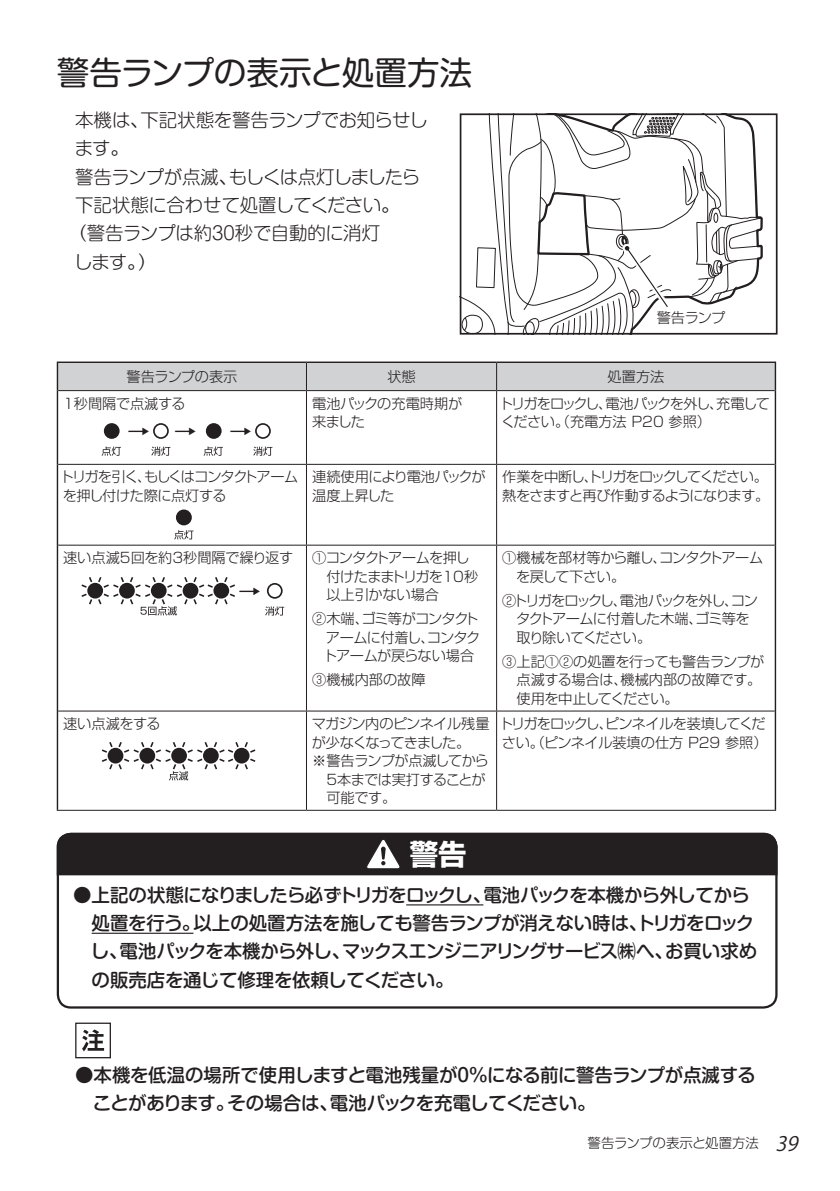
<style>
.page{position:relative;width:840px;height:1191px;background:#fff}
.page>*{position:absolute;margin:0;border:0;box-sizing:border-box;transform-origin:0 0}
.t1{font:32.6px "Shin M Go Pro";letter-spacing:-.01em;color:#231f20}
.t2{font:700 28.4px "Shin Go Pro";color:#fff}
.t3{font:500 22.6px "Shin M Go Pro";color:#231f20}
.t4{font:500 18.4px/28.4px "Shin M Go Pro";letter-spacing:-.02em;color:#231f20}
.t5{font:300 18.4px "Shin M Go Pro";letter-spacing:-.03em;color:#231f20}
.t6{font:300 18.4px "Shin M Go Pro";letter-spacing:-.055em;color:#231f20}
.t7{font:300 14.2px/18.4px "Shin Go Pro";letter-spacing:-.035em;color:#231f20}
.t8{font:300 14.2px/18.4px "Shin Go Pro";letter-spacing:-.065em;color:#231f20}
.t9{font:300 14.2px "Shin Go Pro";color:#231f20}
.t10{font:300 14.2px "Shin Go Pro";letter-spacing:-.015em;color:#231f20}
.t11{font:300 14.2px "Shin Go Pro";letter-spacing:-.09em;color:#231f20}
.t12{font:300 14.2px "Shin Go Pro";letter-spacing:-.005em;color:#231f20}
.t13{font:300 13.4px "Shin M Go Pro";letter-spacing:-.005em;color:#231f20}
.s1{font-family:"Koz Go Pro";font-weight:400;font-style:italic;font-size:19.8px}
</style>
<div class="page">
<hr style="left:57px;top:361px;width:249px;height:2px;background:#231f20">
<hr style="left:306px;top:361px;width:190px;height:2px;background:#231f20">
<hr style="left:496px;top:361px;width:279px;height:2px;background:#231f20">
<hr style="left:57px;top:390px;width:1px;height:74px;background:#231f20">
<hr style="left:774px;top:390px;width:1px;height:74px;background:#231f20">
<hr style="left:57px;top:464px;width:1px;height:81px;background:#231f20">
<hr style="left:774px;top:464px;width:1px;height:81px;background:#231f20">
<hr style="left:57px;top:545px;width:1px;height:166px;background:#231f20">
<hr style="left:774px;top:545px;width:1px;height:166px;background:#231f20">
<hr style="left:57px;top:711px;width:1px;height:99px;background:#231f20">
<hr style="left:774px;top:711px;width:1px;height:99px;background:#231f20">
<div style="left:57px;top:362px;width:718px;height:28px;background:#d1d2d4"></div>
<hr style="left:58px;top:390px;width:248px;height:1px;background:#231f20">
<hr style="left:306px;top:390px;width:190px;height:1px;background:#231f20">
<hr style="left:306px;top:391px;width:1px;height:73px;background:#231f20">
<hr style="left:496px;top:390px;width:278px;height:1px;background:#231f20">
<hr style="left:496px;top:391px;width:1px;height:73px;background:#231f20">
<hr style="left:58px;top:464px;width:248px;height:1px;background:#231f20">
<hr style="left:306px;top:464px;width:190px;height:1px;background:#231f20">
<hr style="left:306px;top:465px;width:1px;height:80px;background:#231f20">
<hr style="left:496px;top:464px;width:278px;height:1px;background:#231f20">
<hr style="left:496px;top:465px;width:1px;height:80px;background:#231f20">
<hr style="left:58px;top:545px;width:248px;height:1px;background:#231f20">
<hr style="left:306px;top:545px;width:190px;height:1px;background:#231f20">
<hr style="left:306px;top:545px;width:1px;height:165px;background:#231f20">
<hr style="left:496px;top:545px;width:278px;height:1px;background:#231f20">
<hr style="left:496px;top:545px;width:1px;height:165px;background:#231f20">
<hr style="left:58px;top:710px;width:248px;height:1px;background:#231f20">
<hr style="left:306px;top:710px;width:190px;height:1px;background:#231f20">
<hr style="left:306px;top:711px;width:1px;height:99px;background:#231f20">
<hr style="left:496px;top:710px;width:278px;height:1px;background:#231f20">
<hr style="left:496px;top:711px;width:1px;height:99px;background:#231f20">
<hr style="left:57px;top:810px;width:249px;height:1px;background:#231f20">
<hr style="left:306px;top:810px;width:190px;height:1px;background:#231f20">
<hr style="left:496px;top:810px;width:279px;height:1px;background:#231f20">
<svg style="left:56px;top:832px;width:722px;height:44px;background:#2e2a2b"></svg>
<hr style="left:406px;top:904px;width:77px;height:1px;background:#231f20">
<hr style="left:92px;top:932px;width:101px;height:1px;background:#231f20">
<div style="left:57px;top:833px;width:720px;height:175px;border:2px solid #231f20;border-radius:13px"></div>
<div style="left:75px;top:1022px;width:36px;height:36px;border:1px solid #231f20"></div>
<svg style="left:82px;top:1029px;width:22px;height:22px"></svg>
<svg style="left:104px;top:423px;width:15px;height:16px"></svg>
<svg style="left:153px;top:423px;width:16px;height:16px"></svg>
<svg style="left:151px;top:446px;width:19px;height:10px"></svg>
<svg style="left:206px;top:423px;width:15px;height:16px"></svg>
<svg style="left:255px;top:423px;width:16px;height:16px"></svg>
<svg style="left:253px;top:446px;width:19px;height:10px"></svg>
<svg style="left:101px;top:446px;width:20px;height:10px"></svg>
<svg style="left:203px;top:446px;width:20px;height:10px"></svg>
<svg style="left:174px;top:509px;width:19px;height:30px"></svg>
<svg style="left:267px;top:583px;width:15px;height:15px"></svg>
<svg style="left:265px;top:606px;width:19px;height:9px"></svg>
<svg style="left:81px;top:577px;width:154px;height:38px"></svg>
<svg style="left:102px;top:742px;width:153px;height:38px"></svg>
<svg style="left:459px;top:113px;width:303px;height:222px"></svg>
<h1 class="t1" style="left:57px;top:47px;width:417px">警告ランプの表示と処置方法</h1>
<p class="t5" style="left:75px;top:105px;width:354px">本機は、下記状態を警告ランプでお知らせし</p>
<p class="t5" style="left:75px;top:133px;width:56px">ます。</p>
<p class="t6" style="left:75px;top:162px;width:346px">警告ランプが点滅、もしくは点灯しましたら</p>
<p class="t5" style="left:75px;top:190px;width:326px">下記状態に合わせて処置してください。</p>
<p class="t5" style="left:68px;top:218px;width:313px">（警告ランプは約30秒で自動的に消灯</p>
<p class="t5" style="left:74px;top:247px;width:84px">します。）</p>
<p class="t7" style="left:656px;top:306px;width:70px">警告ランプ</p>
<p class="t10" style="left:126px;top:365px;width:112px">警告ランプの表示</p>
<p class="t7" style="left:387px;top:365px;width:30px">状態</p>
<p class="t7" style="left:607px;top:365px;width:58px">処置方法</p>
<p class="t12" style="left:63px;top:392px;width:124px">1秒間隔で点滅する</p>
<p class="t7" style="left:312px;top:392px;width:151px">電池パックの充電時期が来ました</p>
<p class="t8" style="left:499px;top:392px;width:272px">トリガをロックし、電池パックを外し、充電してください。（充電方法 P20 参照）</p>
<h3 class="t3" style="left:127px;top:413px;width:71px">→ →</h3>
<h3 class="t3" style="left:229px;top:413px;width:24px">→</h3>
<p class="t8" style="left:60px;top:466px;width:240px">トリガを引く、もしくはコンタクトアームを押し付けた際に点灯する</p>
<p class="t7" style="left:312px;top:466px;width:175px">連続使用により電池パックが温度上昇した</p>
<p class="t8" style="left:502px;top:466px;width:268px">作業を中断し、トリガをロックしてください。熱をさますと再び作動するようになります。</p>
<p class="t9" style="left:63px;top:546px;width:231px">速い点滅5回を約3秒間隔で繰り返す</p>
<p class="t7" style="left:312px;top:547px;width:167px">①コンタクトアームを押し　付けたままトリガを10秒　以上引かない場合</p>
<p class="t7" style="left:312px;top:608px;width:170px;text-align:justify">②木端、ゴミ等がコンタクト　アームに付着し、コンタク　トアームが戻らない場合</p>
<p class="t9" style="left:312px;top:668px;width:115px">③機械内部の故障</p>
<h3 class="t3" style="left:238px;top:573px;width:24px">→</h3>
<p class="t10" style="left:63px;top:712px;width:99px">速い点滅をする</p>
<p class="t7" style="left:312px;top:713px;width:179px">マガジン内のピンネイル残量</p>
<p class="t11" style="left:312px;top:730px;width:160px">が少なくなってきました。</p>
<p class="t7" style="left:312px;top:749px;width:178px">※警告ランプが点滅してから</p>
<p class="t7" style="left:326px;top:768px;width:161px">5本までは実打することが</p>
<p class="t7" style="left:326px;top:786px;width:71px">可能です。</p>
<p class="t7" style="left:502px;top:547px;width:262px">①機械を部材等から離し、コンタクトアーム　を戻して下さい。</p>
<p class="t8" style="left:502px;top:589px;width:257px">②トリガをロックし、電池パックを外し、コン　タクトアームに付着した木端、ゴミ等を　取り除いてください。</p>
<p class="t7" style="left:502px;top:650px;width:263px">③上記①②の処置を行っても警告ランプが　点滅する場合は、機械内部の故障です。　使用を中止してください。</p>
<p class="t7" style="left:499px;top:713px;width:270px">トリガをロックし、ピンネイルを装填してください。（ピンネイル装填の仕方 P29 参照）</p>
<h2 class="t2" style="left:409px;top:831px;width:58px">警告</h2>
<p class="t4" style="left:91px;top:878px;width:667px;text-indent:-18px">●上記の状態になりましたら必ずトリガをロックし、電池パックを本機から外してから処置を行う。以上の処置方法を施しても警告ランプが消えない時は、トリガをロックし、電池パックを本機から外し、マックスエンジニアリングサービス㈱へ、お買い求めの販売店を通じて修理を依頼してください。</p>
<p class="t4" style="left:93px;top:1058px;width:664px;text-indent:-18px">●本機を低温の場所で使用しますと電池残量が0％になる前に警告ランプが点滅することがあります。その場合は、電池パックを充電してください。</p>
<p class="t13" style="left:587px;top:1132px;width:217px">警告ランプの表示と処置方法 <span class="s1">39</span></p>
</div>
